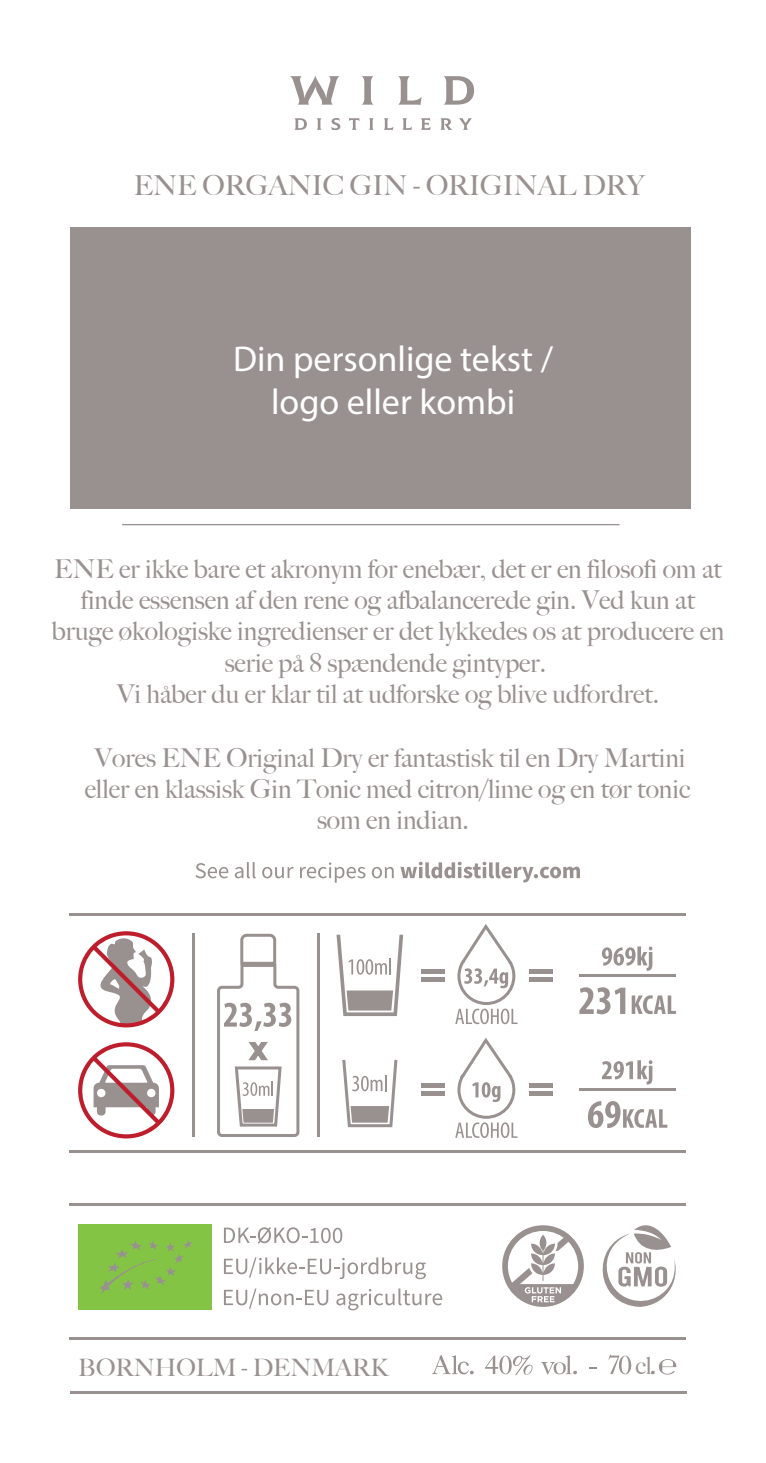
<style>
.page{position:relative;width:766px;height:1463px;background:#fff}
.page>*{position:absolute;margin:0;border:0;box-sizing:border-box;transform-origin:0 0}
.t1{font:36px/43.2px "Myriad Pro";color:#fff;text-align:center}
.t2{font:500 27.6px "Big Caslon";color:#999190}
.t3{font:500 26.1px/31.2px "Big Caslon";color:#999190;text-align:center}
.t4{font:500 24px "Big Caslon";color:#999190}
</style>
<div class="page">
<div style="left:78px;top:1224px;width:133px;height:86px;background:#84c445"></div>
<svg style="left:99px;top:1240px;width:94px;height:53px"></svg>
<svg style="left:224px;top:1227px;width:118px;height:16px"></svg>
<svg style="left:224px;top:1257px;width:201px;height:22px"></svg>
<svg style="left:224px;top:1288px;width:104px;height:21px"></svg>
<svg style="left:336px;top:1288px;width:106px;height:22px"></svg>
<svg style="left:651px;top:1359px;width:25px;height:15px"></svg>
<svg style="left:608px;top:1354px;width:23px;height:20px"></svg>
<svg style="left:541px;top:1355px;width:36px;height:19px"></svg>
<svg style="left:485px;top:1355px;width:47px;height:20px"></svg>
<svg style="left:432px;top:1355px;width:42px;height:19px"></svg>
<svg style="left:502px;top:1225px;width:81px;height:82px"></svg>
<hr style="left:69px;top:1337px;width:616px;height:2px;background:#999190">
<hr style="left:69px;top:1202px;width:616px;height:3px;background:#999190">
<svg style="left:78px;top:931px;width:96px;height:96px"></svg>
<svg style="left:78px;top:1042px;width:96px;height:96px"></svg>
<hr style="left:192px;top:933px;width:3px;height:203px;background:#999190">
<hr style="left:317px;top:933px;width:2px;height:203px;background:#999190">
<svg style="left:455px;top:924px;width:62px;height:100px"></svg>
<div style="left:421px;top:969px;width:23px;height:5px;background:#999190"></div>
<div style="left:421px;top:977px;width:23px;height:5px;background:#999190"></div>
<div style="left:529px;top:969px;width:23px;height:5px;background:#999190"></div>
<div style="left:529px;top:977px;width:23px;height:5px;background:#999190"></div>
<svg style="left:601px;top:946px;width:51px;height:25px"></svg>
<svg style="left:579px;top:987px;width:46px;height:27px"></svg>
<svg style="left:631px;top:995px;width:44px;height:19px"></svg>
<hr style="left:578px;top:974px;width:97px;height:2px;background:#999190">
<hr style="left:69px;top:1150px;width:616px;height:3px;background:#999190">
<hr style="left:69px;top:913px;width:616px;height:3px;background:#999190">
<svg style="left:455px;top:1038px;width:62px;height:100px"></svg>
<hr style="left:421px;top:1083px;width:23px;height:4px;background:#999190">
<hr style="left:421px;top:1091px;width:23px;height:4px;background:#999190">
<hr style="left:529px;top:1083px;width:23px;height:4px;background:#999190">
<hr style="left:529px;top:1091px;width:23px;height:4px;background:#999190">
<svg style="left:601px;top:1060px;width:51px;height:24px"></svg>
<svg style="left:588px;top:1101px;width:79px;height:27px"></svg>
<hr style="left:578px;top:1088px;width:97px;height:2px;background:#999190">
<svg style="left:336px;top:935px;width:67px;height:81px"></svg>
<svg style="left:342px;top:1060px;width:55px;height:67px"></svg>
<svg style="left:217px;top:933px;width:83px;height:204px"></svg>
<svg style="left:294px;top:118px;width:13px;height:12px"></svg>
<svg style="left:317px;top:118px;width:4px;height:12px"></svg>
<svg style="left:331px;top:118px;width:9px;height:12px"></svg>
<svg style="left:349px;top:118px;width:10px;height:12px"></svg>
<svg style="left:369px;top:118px;width:4px;height:12px"></svg>
<svg style="left:384px;top:118px;width:9px;height:12px"></svg>
<svg style="left:402px;top:118px;width:10px;height:12px"></svg>
<svg style="left:421px;top:118px;width:9px;height:12px"></svg>
<svg style="left:440px;top:118px;width:12px;height:12px"></svg>
<svg style="left:459px;top:118px;width:13px;height:12px"></svg>
<svg style="left:290px;top:76px;width:49px;height:29px"></svg>
<svg style="left:362px;top:76px;width:11px;height:29px"></svg>
<svg style="left:398px;top:76px;width:23px;height:29px"></svg>
<svg style="left:444px;top:76px;width:30px;height:29px"></svg>
<hr style="left:70px;top:1391px;width:616px;height:2px;background:#999190">
<svg style="left:602px;top:1225px;width:74px;height:82px"></svg>
<svg style="left:195px;top:863px;width:33px;height:15px"></svg>
<svg style="left:235px;top:862px;width:21px;height:16px"></svg>
<svg style="left:262px;top:867px;width:31px;height:11px"></svg>
<svg style="left:300px;top:862px;width:65px;height:21px"></svg>
<svg style="left:372px;top:867px;width:21px;height:11px"></svg>
<svg style="left:400px;top:862px;width:180px;height:20px"></svg>
<hr style="left:122px;top:524px;width:497px;height:1px;background:#999190">
<div style="left:70px;top:227px;width:620px;height:282px;background:#999190"></div>
<p class="t2" style="left:134px;top:163px;width:512px">ENE ORGANIC GIN - ORIGINAL DRY</p>
<h1 class="t1" style="left:233px;top:336px;width:321px">Din personlige tekst / logo eller kombi</h1>
<p class="t3" style="left:52px;top:552px;width:674px">ENE er ikke bare et akronym for enebær, det er en filosofi om at finde essensen af den rene og afbalancerede gin. Ved kun at bruge økologiske ingredienser er det lykkedes os at producere en serie på 8 spændende gintyper.<br>Vi håber du er klar til at udforske og blive udfordret.</p>
<p class="t3" style="left:85px;top:741px;width:607px">Vores ENE Original Dry er fantastisk til en Dry Martini eller en klassisk Gin Tonic med citron/lime og en tør tonic som en indian.</p>
<p class="t4" style="left:78px;top:1347px;width:312px">BORNHOLM - DENMARK</p>
<p class="t4" style="left:635px;top:1346px;width:18px">cl</p>
</div>
